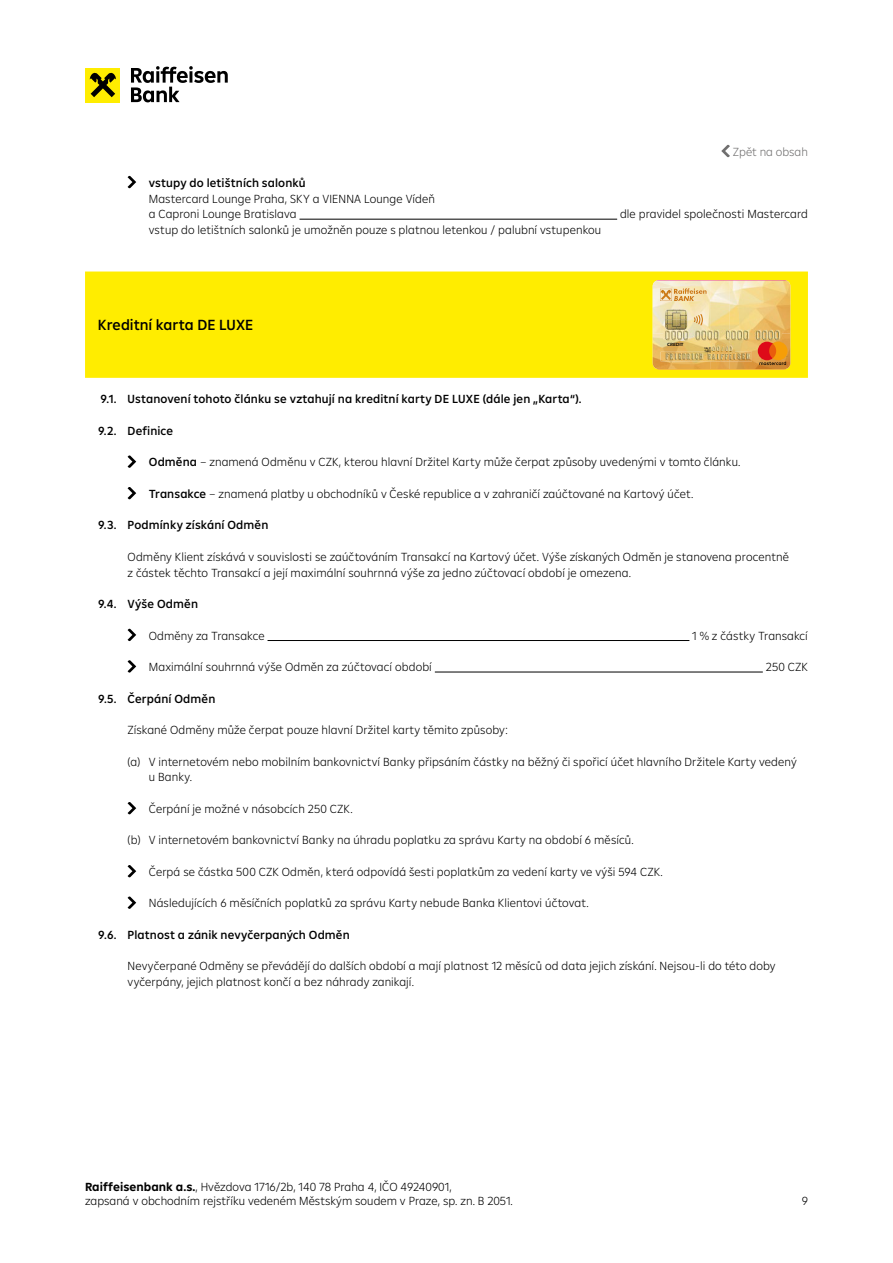
<style>
.page{position:relative;width:893px;height:1263px;background:#fff}
.page>*{position:absolute;margin:0;border:0;box-sizing:border-box;transform-origin:0 0}
.t1{font:500 15px "Amalia";color:#000}
.t2{font:300 12px/15.8px "Amalia";letter-spacing:.005em;color:#000}
.t3{font:500 12px "Amalia";letter-spacing:.01em;color:#000}
.t4{font:300 12px "Amalia";color:#706f6f}
.t5{font:4.65px "Helvetica Neue LT Pro";color:#020203}
.s1{font-weight:500}
.s2{font-weight:700}
</style>
<div class="page">
<hr style="left:299px;top:219px;width:318px;height:1px;background:#000">
<hr style="left:268px;top:640px;width:421px;height:1px;background:#000">
<hr style="left:435px;top:672px;width:328px;height:1px;background:#000">
<svg style="left:128px;top:176px;width:8px;height:12px"></svg>
<div style="left:85px;top:271px;width:723px;height:107px;background:#ffed00"></div>
<img style="left:653px;top:280px;width:137px;height:89px">
<svg style="left:128px;top:455px;width:8px;height:13px"></svg>
<svg style="left:128px;top:487px;width:8px;height:12px"></svg>
<svg style="left:128px;top:628px;width:8px;height:13px"></svg>
<svg style="left:128px;top:660px;width:8px;height:13px"></svg>
<svg style="left:128px;top:802px;width:8px;height:12px"></svg>
<svg style="left:128px;top:865px;width:8px;height:12px"></svg>
<svg style="left:128px;top:896px;width:8px;height:13px"></svg>
<svg style="left:131px;top:66px;width:97px;height:36px"></svg>
<div style="left:86px;top:68px;width:34px;height:34px;background:#ffed00"></div>
<svg style="left:90px;top:72px;width:26px;height:25px"></svg>
<svg style="left:721px;top:145px;width:9px;height:12px"></svg>
<p class="t3" style="left:149px;top:175px;width:159px">vstupy do letištních salonků</p>
<p class="t2" style="left:149px;top:190px;width:288px">Mastercard Lounge Praha, SKY a VIENNA Lounge Vídeň a Caproni Lounge Bratislava</p>
<p class="t2" style="left:149px;top:221px;width:454px">vstup do letištních salonků je umožněn pouze s platnou letenkou / palubní vstupenkou</p>
<p class="t4" style="left:733px;top:144px;width:77px">Zpět na obsah</p>
<p class="t2" style="left:620px;top:206px;width:189px">dle pravidel společnosti Mastercard</p>
<p class="t1" style="left:98px;top:315px;width:157px">Kreditní karta DE LUXE</p>
<p class="t5" style="left:667px;top:342px;width:18px">CREDIT</p>
<p class="t3" style="left:101px;top:391px;width:483px">9.1. Ustanovení tohoto článku se vztahují na kreditní karty DE LUXE (dále jen „Karta“).</p>
<p class="t3" style="left:98px;top:423px;width:77px">9.2. Definice</p>
<p class="t2" style="left:149px;top:454px;width:593px"><span class="s1">Odměna</span> – znamená Odměnu v CZK, kterou hlavní Držitel Karty může čerpat způsoby uvedenými v tomto článku.</p>
<p class="t2" style="left:149px;top:485px;width:546px"><span class="s1">Transakce</span> – znamená platby u obchodníků v České republice a v zahraničí zaúčtované na Kartový účet.</p>
<p class="t3" style="left:98px;top:517px;width:172px">9.3. Podmínky získání Odměn</p>
<p class="t2" style="left:128px;top:548px;width:663px">Odměny Klient získává v souvislosti se zaúčtováním Transakcí na Kartový účet. Výše získaných Odměn je stanovena procentně z částek těchto Transakcí a její maximální souhrnná výše za jedno zúčtovací období je omezena.</p>
<p class="t3" style="left:98px;top:596px;width:101px">9.4. Výše Odměn</p>
<p class="t2" style="left:149px;top:627px;width:117px">Odměny za Transakce</p>
<p class="t2" style="left:692px;top:627px;width:117px">1 % z částky Transakcí</p>
<p class="t2" style="left:149px;top:658px;width:285px">Maximální souhrnná výše Odměn za zúčtovací období</p>
<p class="t2" style="left:766px;top:658px;width:44px">250 CZK</p>
<p class="t3" style="left:98px;top:690px;width:119px">9.5. Čerpání Odměn</p>
<p class="t2" style="left:128px;top:721px;width:382px">Získané Odměny může čerpat pouze hlavní Držitel karty těmito způsoby:</p>
<p class="t2" style="left:149px;top:753px;width:649px;text-indent:-21px">(a) V internetovém nebo mobilním bankovnictví Banky připsáním částky na běžný či spořicí účet hlavního Držitele Karty vedený u Banky.</p>
<p class="t2" style="left:149px;top:800px;width:205px">Čerpání je možné v násobcích 250 CZK.</p>
<p class="t2" style="left:128px;top:832px;width:508px">(b) V internetovém bankovnictví Banky na úhradu poplatku za správu Karty na období 6 měsíců.</p>
<p class="t2" style="left:149px;top:863px;width:516px">Čerpá se částka 500 CZK Odměn, která odpovídá šesti poplatkům za vedení karty ve výši 594 CZK.</p>
<p class="t2" style="left:149px;top:895px;width:441px">Následujících 6 měsíčních poplatků za správu Karty nebude Banka Klientovi účtovat.</p>
<p class="t3" style="left:98px;top:927px;width:253px">9.6. Platnost a zánik nevyčerpaných Odměn</p>
<p class="t2" style="left:128px;top:958px;width:650px">Nevyčerpané Odměny se převádějí do dalších období a mají platnost 12 měsíců od data jejich získání. Nejsou-li do této doby vyčerpány, jejich platnost končí a bez náhrady zanikají.</p>
<p class="t2" style="left:85px;top:1179px;width:429px;line-height:14.4px"><span class="s2">Raiffeisenbank a.s.</span>, Hvězdova 1716/2b, 140 78 Praha 4, IČO 49240901,<br>zapsaná v obchodním rejstříku vedeném Městským soudem v Praze, sp. zn. B 2051.</p>
<p class="t2" style="left:802px;top:1192px;width:8px">9</p>
</div>
